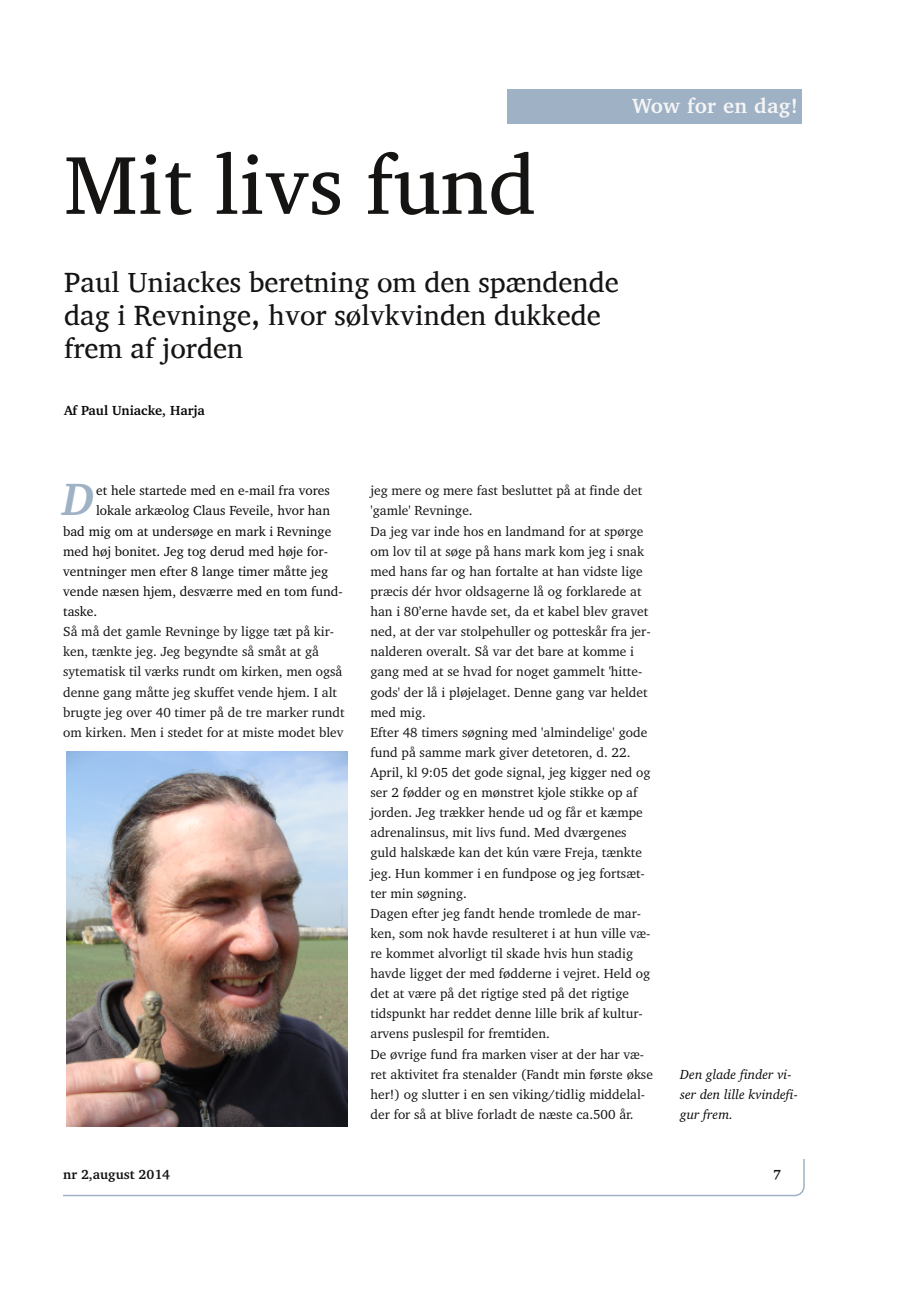
<style>
.page{position:relative;width:919px;height:1289px;background:#fff}
.page>*{position:absolute;margin:0;border:0;box-sizing:border-box;transform-origin:0 0}
.t1{font:84px "Abyssinica SIL";color:#161413}
.t2{font:italic 700 46.35px "Charter BT";color:#9eb1c5}
.t3{font:28.5px/33px "Abyssinica SIL";color:#161413}
.t4{font:700 21px "Charter BT";letter-spacing:.02em;color:#f5f5f5}
.t5{font:13.5px/20.1px "Charter BT";color:#161413}
.t6{font:13.5px "Charter BT";color:#080808}
.t7{font:italic 13.5px/20.1px "Charter BT";color:#080808}
.t8{font:700 13.5px "Charter BT";color:#080808}
.t9{font:700 13.5px "Charter BT";color:#161413}
</style>
<div class="page">
<div style="left:50px;top:1137px;width:754px;height:58px;border:2px solid #9eb1c5;border-radius:9px"></div>
<div style="left:46px;top:1128px;width:785px;height:30px;background:#fff"></div>
<div style="left:34px;top:1120px;width:29px;height:87px;background:#fff"></div>
<img style="left:66px;top:751px;width:282px;height:375px">
<div style="left:507px;top:90px;width:295px;height:34px;background:#9eb1c5"></div>
<h1 class="t1" style="left:64px;top:143px;width:473px">Mit livs fund</h1>
<h3 class="t4" style="left:632px;top:98px;width:167px">Wow for en dag!</h3>
<h3 class="t3" style="left:64px;top:266px;width:556px">Paul Uniackes beretning om den spændende dag i Revninge, hvor sølvkvinden dukkede frem af jorden</h3>
<p class="t8" style="left:64px;top:405px;width:142px">Af Paul Uniacke, Harja</p>
<h2 class="t2" style="left:62px;top:481px;width:34px">D</h2>
<p class="t6" style="left:96px;top:485px;width:235px">et hele startede med en e-mail fra vores</p>
<p class="t6" style="left:96px;top:505px;width:235px">lokale arkæolog Claus Feveile, hvor han</p>
<p class="t6" style="left:63px;top:525px;width:269px">bad mig om at undersøge en mark i Revninge</p>
<p class="t6" style="left:63px;top:545px;width:266px">med høj bonitet. Jeg tog derud med høje for-</p>
<p class="t6" style="left:63px;top:565px;width:266px">ventninger men efter 8 lange timer måtte jeg</p>
<p class="t6" style="left:63px;top:586px;width:281px">vende næsen hjem, desværre med en tom fund-</p>
<p class="t6" style="left:63px;top:606px;width:36px">taske.</p>
<p class="t5" style="left:63px;top:622px;width:283px">Så må det gamle Revninge by ligge tæt på kir&shy;ken, tænkte jeg. Jeg begyndte så småt at gå sytematisk til værks rundt om kirken, men også denne gang måtte jeg skuffet vende hjem. I alt brugte jeg over 40 timer på de tre marker rundt om kirken. Men i stedet for at miste modet blev</p>
<p class="t5" style="left:370px;top:481px;width:284px">jeg mere og mere fast besluttet på at finde det 'gamle' Revninge.<br>Da jeg var inde hos en landmand for at spørge om lov til at søge på hans mark kom jeg i snak med hans far og han fortalte at han vidste lige præcis dér hvor oldsagerne lå og forklarede at han i 80’erne havde set, da et kabel blev gravet ned, at der var stolpehuller og potteskår fra jer&shy;nalderen overalt. Så var det bare at komme i gang med at se hvad for noget gammelt 'hitte&shy;gods' der lå i pløjelaget. Denne gang var heldet med mig.<br>Efter 48 timers søgning med 'almindelige' gode fund på samme mark giver detetoren, d. 22.<br>April, kl 9:05 det gode signal, jeg kigger ned og ser 2 fødder og en mønstret kjole stikke op af jorden. Jeg trækker hende ud og får et kæmpe adrenalinsus, mit livs fund. Med dværgenes guld halskæde kan det kún være Freja, tænkte jeg. Hun kommer i en fundpose og jeg fortsæt&shy;ter min søgning.<br>Dagen efter jeg fandt hende tromlede de mar&shy;ken, som nok havde resulteret i at hun ville væ&shy;re kommet alvorligt til skade hvis hun stadig havde ligget der med fødderne i vejret. Held og det at være på det rigtige sted på det rigtige tidspunkt har reddet denne lille brik af kultur&shy;arvens puslespil for fremtiden.<br>De øvrige fund fra marken viser at der har væ&shy;ret aktivitet fra stenalder (Fandt min første økse her!) og slutter i en sen viking/tidlig middelal&shy;der for så at blive forladt de næste ca.500 år.</p>
<p class="t7" style="left:680px;top:1064px;width:119px">Den glade finder vi&shy;ser den lille kvindefi&shy;gur frem.</p>
<p class="t9" style="left:63px;top:1168px;width:108px">nr 2,august 2014</p>
<p class="t9" style="left:772px;top:1168px;width:9px">7</p>
</div>
